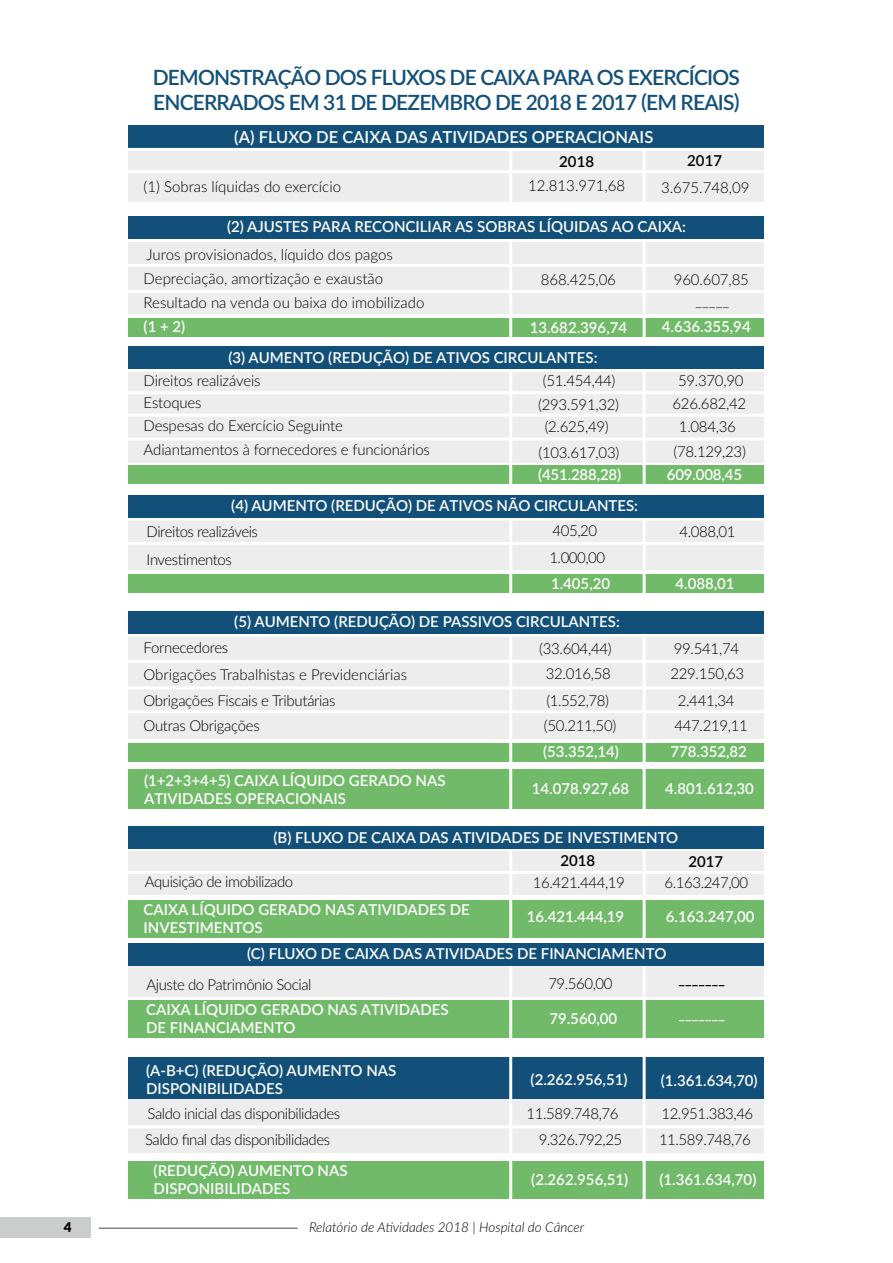
<style>
.page{position:relative;width:893px;height:1263px;background:#fff}
.page>*{position:absolute;margin:0;border:0;box-sizing:border-box;transform-origin:0 0}
.t1{font:600 21px/25.2px "Lato";letter-spacing:-.04em;color:#12507a}
.t2{font:600 16.5px "Lato";color:#fff}
.t3{font:600 15px/18px "Lato";color:#fff}
.t4{font:300 15px/25.2px "Lato";letter-spacing:-.02em;color:#000}
.t5{font:300 15px/24.3px "Lato";color:#000}
.t6{font:600 15px "Lato";color:#000}
.t7{font:italic 700 15px "Lato Latin";color:#000}
.t8{font:italic 700 15px "Lato Latin";color:#fff}
.t9{font:italic 300 13.5px "Lato Latin";color:#000}
.t10{font:900 13.5px "Lato";color:#000}
</style>
<div class="page">
<div style="left:0;top:1218px;width:91px;height:20px;background:#cbcccc"></div>
<hr style="left:99px;top:1228px;width:199px;height:1px;background:#4a4a49">
<div style="left:129px;top:848px;width:635px;height:47px;background:#ededee"></div>
<div style="left:129px;top:966px;width:635px;height:31px;background:#ededee"></div>
<div style="left:129px;top:1084px;width:635px;height:68px;background:#ededee"></div>
<div style="left:129px;top:318px;width:635px;height:19px;background:#71ba69"></div>
<div style="left:129px;top:465px;width:635px;height:19px;background:#71ba69"></div>
<div style="left:129px;top:574px;width:635px;height:19px;background:#71ba69"></div>
<div style="left:129px;top:743px;width:635px;height:19px;background:#71ba69"></div>
<div style="left:129px;top:900px;width:635px;height:38px;background:#71ba69"></div>
<div style="left:129px;top:1161px;width:635px;height:38px;background:#71ba69"></div>
<div style="left:129px;top:1000px;width:635px;height:37px;background:#71ba69"></div>
<div style="left:129px;top:1057px;width:635px;height:42px;background:#12507a"></div>
<div style="left:129px;top:769px;width:635px;height:40px;background:#71ba69"></div>
<div style="left:129px;top:148px;width:635px;height:54px;background:#ededee"></div>
<div style="left:129px;top:240px;width:635px;height:74px;background:#ededee"></div>
<div style="left:129px;top:367px;width:635px;height:95px;background:#ededee"></div>
<div style="left:129px;top:518px;width:635px;height:52px;background:#ededee"></div>
<div style="left:129px;top:631px;width:635px;height:108px;background:#ededee"></div>
<div style="left:129px;top:125px;width:635px;height:23px;background:#12507a"></div>
<hr style="left:124px;top:170px;width:651px;height:3px;background:#fff">
<hr style="left:124px;top:148px;width:651px;height:3px;background:#fff">
<hr style="left:124px;top:264px;width:651px;height:3px;background:#fff">
<hr style="left:124px;top:239px;width:651px;height:3px;background:#fff">
<hr style="left:124px;top:369px;width:651px;height:3px;background:#fff">
<hr style="left:124px;top:517px;width:651px;height:3px;background:#fff">
<hr style="left:124px;top:542px;width:651px;height:3px;background:#fff">
<hr style="left:124px;top:634px;width:651px;height:3px;background:#fff">
<hr style="left:124px;top:660px;width:651px;height:3px;background:#fff">
<hr style="left:124px;top:686px;width:651px;height:3px;background:#fff">
<hr style="left:124px;top:710px;width:651px;height:3px;background:#fff">
<hr style="left:124px;top:848px;width:651px;height:3px;background:#fff">
<hr style="left:124px;top:871px;width:651px;height:3px;background:#fff">
<hr style="left:124px;top:1125px;width:651px;height:3px;background:#fff">
<hr style="left:124px;top:391px;width:651px;height:3px;background:#fff">
<hr style="left:124px;top:414px;width:651px;height:3px;background:#fff">
<hr style="left:124px;top:437px;width:651px;height:3px;background:#fff">
<hr style="left:124px;top:290px;width:651px;height:3px;background:#fff">
<hr style="left:509px;top:149px;width:3px;height:1055px;background:#fff">
<hr style="left:643px;top:149px;width:3px;height:1055px;background:#fff">
<div style="left:129px;top:217px;width:635px;height:22px;background:#12507a"></div>
<div style="left:129px;top:346px;width:635px;height:23px;background:#12507a"></div>
<div style="left:129px;top:495px;width:635px;height:23px;background:#12507a"></div>
<div style="left:129px;top:611px;width:635px;height:23px;background:#12507a"></div>
<div style="left:129px;top:826px;width:635px;height:23px;background:#12507a"></div>
<div style="left:129px;top:943px;width:635px;height:23px;background:#12507a"></div>
<h1 class="t1" style="left:153px;top:63px;width:588px">DEMONSTRAÇÃO DOS FLUXOS DE CAIXA PARA OS EXERCÍCIOS<br>ENCERRADOS EM 31 DE DEZEMBRO DE 2018 E 2017 (EM REAIS)</h1>
<p class="t2" style="left:234px;top:125px;width:421px">(A) FLUXO DE CAIXA DAS ATIVIDADES OPERACIONAIS</p>
<p class="t5" style="left:144px;top:174px;width:199px">(1) Sobras líquidas do exercício</p>
<p class="t6" style="left:559px;top:150px;width:36px">2018</p>
<p class="t6" style="left:687px;top:149px;width:36px">2017</p>
<p class="t5" style="left:528px;top:173px;width:99px">12.813.971,68</p>
<p class="t4" style="left:661px;top:175px;width:90px">3.675.748,09</p>
<p class="t3" style="left:227px;top:217px;width:460px">(2) AJUSTES PARA RECONCILIAR AS SOBRAS LÍQUIDAS AO CAIXA:</p>
<p class="t5" style="left:144px;top:241px;width:282px">Juros provisionados, líquido dos pagos<br>Depreciação, amortização e exaustão<br>Resultado na venda ou baixa do imobilizado</p>
<p class="t3" style="left:144px;top:317px;width:43px">(1 + 2)</p>
<p class="t4" style="left:541px;top:267px;width:77px">868.425,06</p>
<p class="t4" style="left:674px;top:267px;width:77px">960.607,85</p>
<p class="t4" style="left:695px;top:287px;width:35px">_____</p>
<p class="t3" style="left:530px;top:318px;width:99px">13.682.396,74</p>
<p class="t3" style="left:662px;top:317px;width:90px">4.636.355,94</p>
<p class="t3" style="left:228px;top:348px;width:371px">(3) AUMENTO (REDUÇÃO) DE ATIVOS CIRCULANTES:</p>
<p class="t4" style="left:543px;top:368px;width:74px">(51.454,44)</p>
<p class="t4" style="left:545px;top:414px;width:66px">(2.625,49)</p>
<p class="t3" style="left:538px;top:465px;width:85px">(451.288,28)</p>
<p class="t4" style="left:678px;top:367px;width:67px">59.370,90</p>
<p class="t4" style="left:679px;top:414px;width:58px">1.084,36</p>
<p class="t4" style="left:144px;top:368px;width:119px">Direitos realizáveis</p>
<p class="t4" style="left:144px;top:412px;width:201px">Despesas do Exercício Seguinte</p>
<p class="t4" style="left:144px;top:390px;width:60px">Estoques</p>
<p class="t4" style="left:538px;top:391px;width:82px">(293.591,32)</p>
<p class="t4" style="left:673px;top:391px;width:75px">626.682,42</p>
<p class="t4" style="left:144px;top:436px;width:288px">Adiantamentos à fornecedores e funcionários</p>
<p class="t4" style="left:538px;top:439px;width:82px">(103.617,03)</p>
<p class="t4" style="left:673px;top:438px;width:74px">(78.129,23)</p>
<p class="t3" style="left:667px;top:465px;width:77px">609.008,45</p>
<p class="t3" style="left:231px;top:496px;width:408px">(4) AUMENTO (REDUÇÃO) DE ATIVOS NÃO CIRCULANTES:</p>
<p class="t4" style="left:147px;top:517px;width:113px;line-height:27.6px">Direitos realizáveis<br>Investimentos</p>
<p class="t4" style="left:549px;top:517px;width:57px;line-height:26.5px">405,20<br>1.000,00</p>
<p class="t3" style="left:551px;top:574px;width:61px">1.405,20</p>
<p class="t3" style="left:234px;top:612px;width:387px">(5) AUMENTO (REDUÇÃO) DE PASSIVOS CIRCULANTES:</p>
<p class="t4" style="left:144px;top:634px;width:86px">Fornecedores</p>
<p class="t4" style="left:539px;top:635px;width:74px">(33.604,44)</p>
<p class="t5" style="left:144px;top:661px;width:265px">Obrigações Trabalhistas e Previdenciárias</p>
<p class="t4" style="left:546px;top:661px;width:67px">32.016,58</p>
<p class="t4" style="left:144px;top:687px;width:194px">Obrigações Fiscais e Tributárias</p>
<p class="t4" style="left:144px;top:712px;width:118px">Outras Obrigações</p>
<p class="t4" style="left:544px;top:687px;width:74px">(1.552,78) (50.211,50)</p>
<p class="t4" style="left:680px;top:519px;width:57px">4.088,01</p>
<p class="t3" style="left:675px;top:574px;width:61px">4.088,01</p>
<p class="t4" style="left:674px;top:635px;width:67px">99.541,74</p>
<p class="t4" style="left:674px;top:687px;width:75px">2.441,34<br>447.219,11</p>
<p class="t4" style="left:670px;top:661px;width:75px">229.150,63</p>
<p class="t3" style="left:543px;top:742px;width:78px">(53.352,14)</p>
<p class="t3" style="left:670px;top:742px;width:78px">778.352,82</p>
<p class="t3" style="left:144px;top:771px;width:303px">(1+2+3+4+5) CAIXA LÍQUIDO GERADO NAS<br>ATIVIDADES OPERACIONAIS</p>
<p class="t3" style="left:532px;top:779px;width:99px">14.078.927,68</p>
<p class="t3" style="left:665px;top:779px;width:90px">4.801.612,30</p>
<p class="t3" style="left:273px;top:828px;width:406px">(B) FLUXO DE CAIXA DAS ATIVIDADES DE INVESTIMENTO</p>
<p class="t6" style="left:560px;top:850px;width:36px">2018</p>
<p class="t6" style="left:688px;top:850px;width:36px">2017</p>
<p class="t4" style="left:145px;top:868px;width:150px">Aquisição de imobilizado</p>
<p class="t4" style="left:533px;top:870px;width:93px">16.421.444,19</p>
<p class="t4" style="left:665px;top:870px;width:85px">6.163.247,00</p>
<p class="t3" style="left:144px;top:900px;width:328px">CAIXA LÍQUIDO GERADO NAS ATIVIDADES DE<br>INVESTIMENTOS</p>
<p class="t3" style="left:527px;top:907px;width:99px">16.421.444,19</p>
<p class="t3" style="left:666px;top:907px;width:90px">6.163.247,00</p>
<p class="t3" style="left:247px;top:944px;width:421px">(C) FLUXO DE CAIXA DAS ATIVIDADES DE FINANCIAMENTO</p>
<p class="t4" style="left:147px;top:972px;width:166px">Ajuste do Patrimônio Social</p>
<p class="t3" style="left:146px;top:1000px;width:304px">CAIXA LÍQUIDO GERADO NAS ATIVIDADES<br>DE FINANCIAMENTO</p>
<p class="t3" style="left:146px;top:1061px;width:252px">(A-B+C) (REDUÇÃO) AUMENTO NAS<br>DISPONIBILIDADES</p>
<p class="t4" style="left:548px;top:970px;width:66px">79.560,00</p>
<p class="t7" style="left:679px;top:969px;width:48px">_______</p>
<p class="t8" style="left:679px;top:1004px;width:48px">_______</p>
<p class="t3" style="left:549px;top:1009px;width:69px">79.560,00</p>
<p class="t3" style="left:531px;top:1070px;width:98px">(2.262.956,51)</p>
<p class="t3" style="left:661px;top:1071px;width:98px">(1.361.634,70)</p>
<p class="t4" style="left:145px;top:1099px;width:197px;line-height:26.7px">Saldo inicial das disponibilidades<br>Saldo final das disponibilidades</p>
<p class="t4" style="left:527px;top:1099px;width:97px;line-height:26.7px;text-align:right">11.589.748,76<br>9.326.792,25</p>
<p class="t4" style="left:661px;top:1100px;width:93px">12.951.383,46</p>
<p class="t4" style="left:659px;top:1126px;width:93px">11.589.748,76</p>
<p class="t3" style="left:154px;top:1161px;width:195px">(REDUÇÃO) AUMENTO NAS<br>DISPONIBILIDADES</p>
<p class="t3" style="left:531px;top:1169px;width:98px">(2.262.956,51)</p>
<p class="t3" style="left:659px;top:1170px;width:98px">(1.361.634,70)</p>
<p class="t10" style="left:64px;top:1217px;width:9px">4</p>
<p class="t9" style="left:309px;top:1219px;width:277px">Relatório de Atividades 2018 | Hospital do Câncer</p>
</div>
